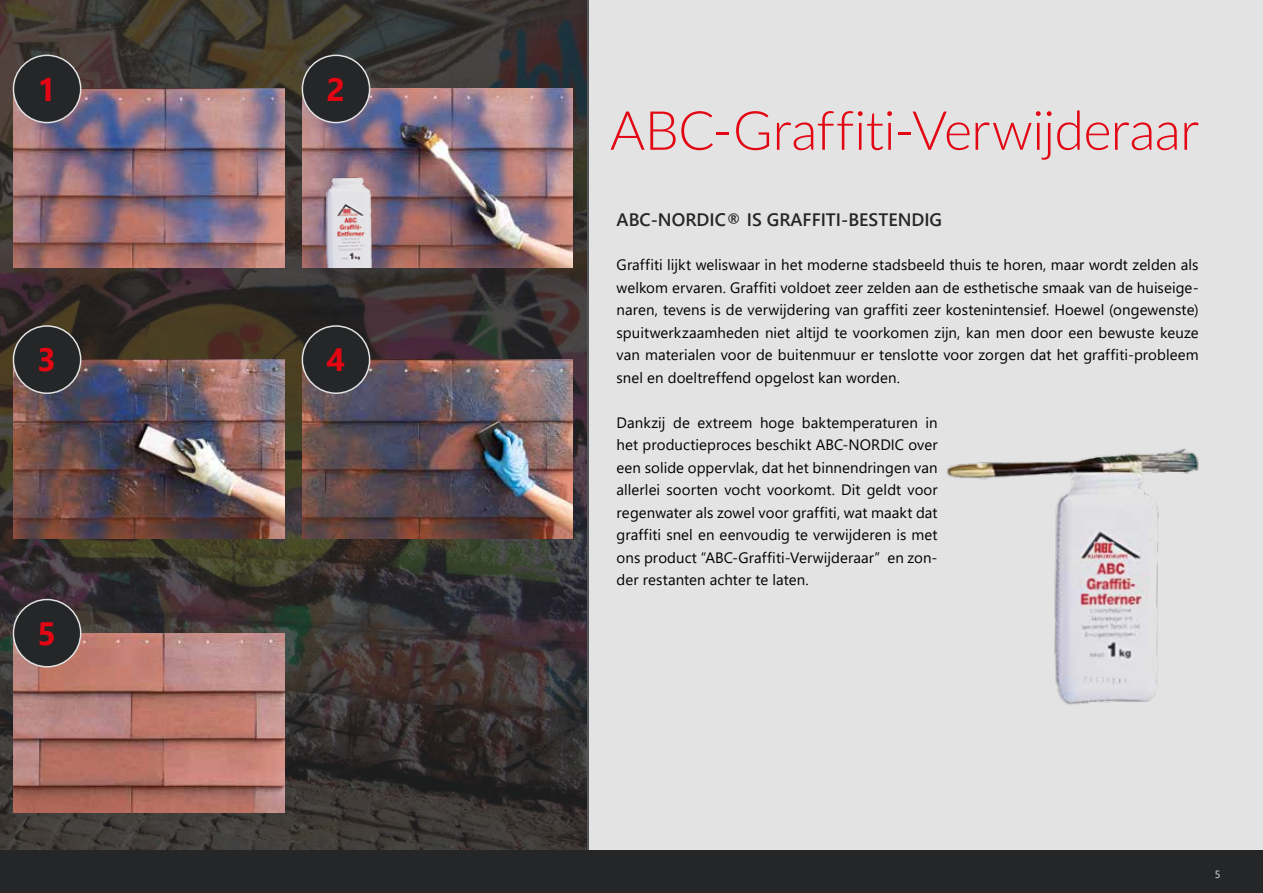
<style>
.page{position:relative;width:1263px;height:893px;background:#fff}
.page>*{position:absolute;margin:0;border:0;box-sizing:border-box;transform-origin:0 0}
.t1{font:300 54px "Lato";letter-spacing:-.015em;color:#e30613}
.t2{font:700 32.4px "Segoe UI";color:#e30613}
.t3{font:600 18px "Segoe UI";color:#242627}
.t4{font:15px/22.5px "Segoe UI";letter-spacing:.005em;color:#000;text-align:justify}
.t5{font:10.5px "Segoe UI";color:#e3e3e3}
</style>
<div class="page">
<div style="left:0;top:0;width:1263px;height:850px;background:#e3e3e3"></div>
<div style="left:0;top:850px;width:1263px;height:43px;background:#242627"></div>
<svg style="left:0;top:0;width:588px;height:850px;background:#3a3430"></svg>
<img style="left:13px;top:89px;width:271px;height:179px">
<img style="left:302px;top:89px;width:271px;height:179px">
<img style="left:13px;top:360px;width:271px;height:178px">
<img style="left:302px;top:360px;width:271px;height:178px">
<img style="left:13px;top:633px;width:271px;height:179px">
<div style="left:13px;top:55px;width:68px;height:68px;background:#242627;border-radius:50%"></div>
<div style="left:13px;top:55px;width:68px;height:68px;border:2px solid #e3e3e3;border-radius:50%"></div>
<div style="left:13px;top:326px;width:68px;height:67px;background:#242627;border-radius:50%"></div>
<div style="left:13px;top:325px;width:68px;height:69px;border:2px solid #e3e3e3;border-radius:50%"></div>
<div style="left:302px;top:55px;width:68px;height:68px;background:#242627;border-radius:50%"></div>
<div style="left:302px;top:55px;width:68px;height:68px;border:2px solid #e3e3e3;border-radius:50%"></div>
<div style="left:13px;top:599px;width:68px;height:68px;background:#242627;border-radius:50%"></div>
<div style="left:13px;top:599px;width:68px;height:68px;border:2px solid #e3e3e3;border-radius:50%"></div>
<div style="left:302px;top:326px;width:68px;height:67px;background:#242627;border-radius:50%"></div>
<div style="left:302px;top:325px;width:68px;height:69px;border:2px solid #e3e3e3;border-radius:50%"></div>
<img style="left:310px;top:171px;width:73px;height:97px">
<img style="left:946px;top:448px;width:253px;height:257px">
<h2 class="t2" style="left:38px;top:59px;width:20px">1</h2>
<h2 class="t2" style="left:38px;top:329px;width:20px">3</h2>
<h2 class="t2" style="left:38px;top:603px;width:20px">5</h2>
<h2 class="t2" style="left:326px;top:59px;width:20px">2</h2>
<h2 class="t2" style="left:326px;top:329px;width:20px">4</h2>
<h1 class="t1" style="left:610px;top:93px;width:591px">ABC-Graffiti-Verwijderaar</h1>
<p class="t3" style="left:617px;top:202px;width:327px">ABC-NORDIC® IS GRAFFITI-BESTENDIG</p>
<p class="t4" style="left:617px;top:252px;width:584px">Graffiti lijkt weliswaar in het moderne stadsbeeld thuis te horen, maar wordt zelden als welkom ervaren. Graffiti voldoet zeer zelden aan de esthetische smaak van de huiseige&shy;naren, tevens is de verwijdering van graffiti zeer kostenintensief. Hoewel (ongewenste) spuitwerkzaamheden niet altijd te voorkomen zijn, kan men door een bewuste keuze van materialen voor de buitenmuur er tenslotte voor zorgen dat het graffiti-probleem snel en doeltreffend opgelost kan worden.</p>
<p class="t4" style="left:617px;top:410px;width:323px">Dankzij de extreem hoge baktemperaturen in het productieproces beschikt ABC-NORDIC over een solide oppervlak, dat het binnendringen van allerlei soorten vocht voorkomt. Dit geldt voor regenwater als zowel voor graffiti, wat maakt dat graffiti snel en eenvoudig te verwijderen is met ons product “ABC-Graffiti-Verwijderaar” en zon&shy;der restanten achter te laten.</p>
<p class="t5" style="left:1215px;top:864px;width:7px">5</p>
</div>
